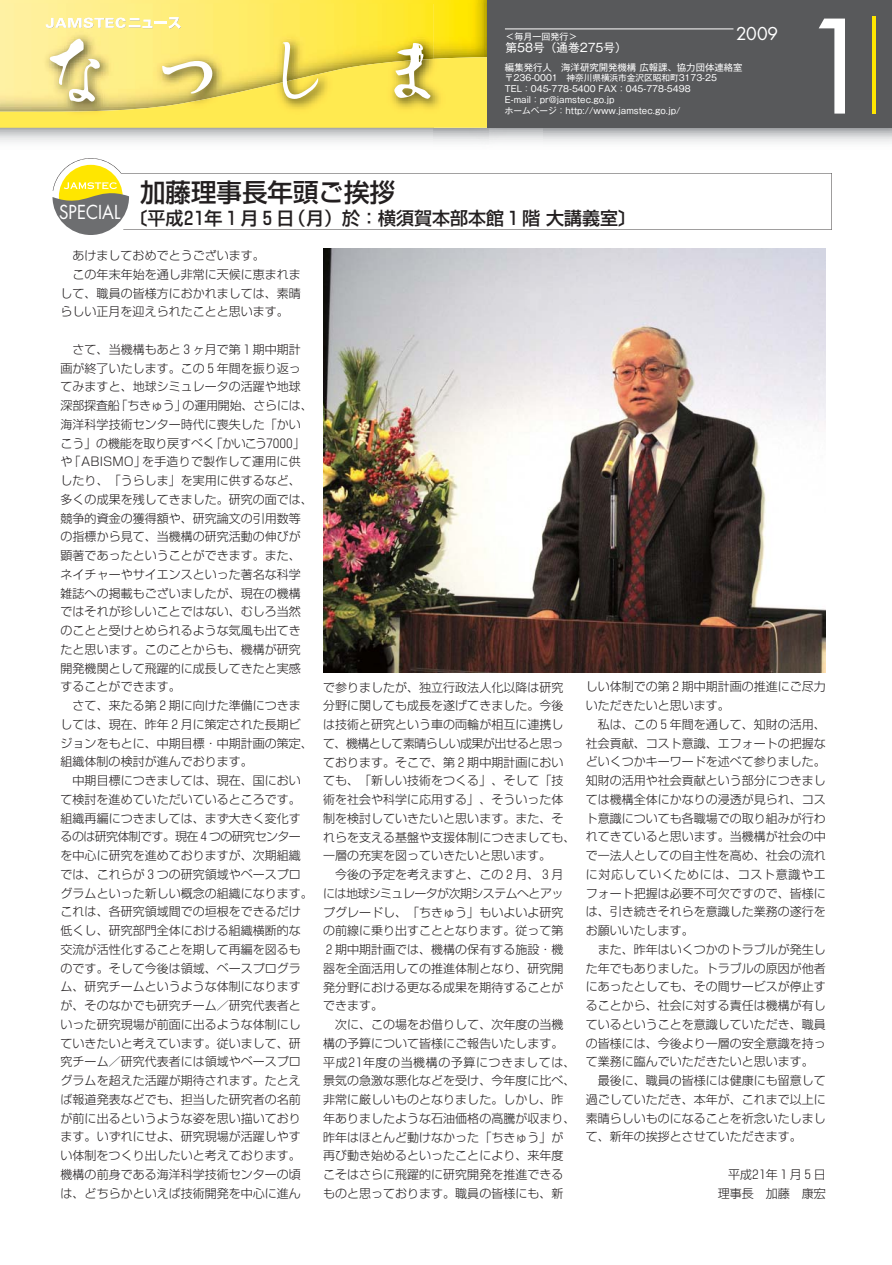
<style>
.page{position:relative;width:892px;height:1265px;background:#fff}
.page>*{position:absolute;margin:0;border:0;box-sizing:border-box;transform-origin:0 0}
.t1{font:126px "Futura";color:#fff}
.t2{font:25.5px "Shin Go Medium 83 pv RKSJ H";color:#231f20}
.t3{font:18.75px "Futura";color:#fff;scale:.9 1}
.t4{font:18px "Shin Go Medium 83 pv RKSJ H";color:#231f20}
.t5{font:17.25px "Futura";color:#fff}
.t6{font:12px/18.8px "Shin Go Light 83 pv RKSJ H";color:#231f20}
.t7{font:11.7px "Gothic MB101 Pro Regular 83 pv RKSJ H";color:#fff}
.t8{font:9.3px "Gothic MB101 Pro Regular 83 pv RKSJ H";color:#fff}
.t9{font:9px "Gothic MB101 Pro Regular 83 pv RKSJ H";color:#fff}
.t10{font:8.7px/10.9px "Gothic MB101 Pro Regular 83 pv RKSJ H";color:#fff}
</style>
<div class="page">
<img style="left:323px;top:249px;width:502px;height:423px">
<svg style="left:55px;top:159px;width:776px;height:71px"></svg>
<svg style="left:52px;top:182px;width:77px;height:53px"></svg>
<div style="left:489px;top:0;width:402px;height:128px;background:#58595b"></div>
<svg style="left:83px;top:158px;width:15px;height:1px"></svg>
<img style="left:0;top:0;width:433px;height:57px">
<img style="left:433px;top:0;width:56px;height:144px">
<img style="left:433px;top:3px;width:55px;height:54px">
<img style="left:0;top:57px;width:488px;height:55px">
<img style="left:488px;top:0;width:1px;height:128px">
<svg style="left:46px;top:17px;width:135px;height:12px"></svg>
<svg style="left:162px;top:59px;width:52px;height:35px"></svg>
<svg style="left:282px;top:42px;width:36px;height:58px;background:#e2d168"></svg>
<svg style="left:50px;top:39px;width:50px;height:64px"></svg>
<svg style="left:393px;top:43px;width:37px;height:56px"></svg>
<hr style="left:872px;top:16px;width:4px;height:98px;background:#ffe600">
<hr style="left:505px;top:29px;width:228px;height:1px;background:#fff">
<p class="t9" style="left:505px;top:33px;width:74px">＜毎月一回発行＞</p>
<h3 class="t5" style="left:736px;top:25px;width:44px">2009</h3>
<p class="t7" style="left:505px;top:44px;width:123px">第58号（通巻275号）</p>
<p class="t8" style="left:505px;top:64px;width:239px">編集発行人　海洋研究開発機構 広報課、協力団体連絡室</p>
<p class="t10" style="left:505px;top:74px;width:213px">〒236-0001　神奈川県横浜市金沢区昭和町3173-25<br>TEL：045-778-5400 FAX：045-778-5498<br>E-mail：pr@jamstec.go.jp<br>ホームページ：http://www.jamstec.go.jp/</p>
<h1 class="t1" style="left:798px;top:9px;width:79px">1</h1>
<h2 class="t2" style="left:140px;top:183px;width:256px">加藤理事長年頭ご挨拶</h2>
<h3 class="t4" style="left:129px;top:211px;width:508px">〔平成２１年１月５日（月）於：横須賀本部本館１階 大講義室〕</h3>
<p class="t6" style="left:61px;top:248px;width:242px">　あけましておめでとうございます。　<br>　この年末年始を通し非常に天候に恵まれまして、職員の皆様方におかれましては、素晴らしい正月を迎えられたことと思います。</p>
<p class="t6" style="left:60px;top:341px;width:254px">　さて、当機構もあと３ヶ月で第１期中期計画が終了いたします。この５年間を振り返ってみますと、地球シミュレータの活躍や地球深部探査船「ちきゅう」の運用開始、さらには、海洋科学技術センター時代に喪失した「かいこう」の機能を取り戻すべく「かいこう７０００」や「ＡＢＩＳＭＯ」を手造りで製作して運用に供したり、「うらしま」を実用に供するなど、多くの成果を残してきました。研究の面では、競争的資金の獲得額や、研究論文の引用数等の指標から見て、当機構の研究活動の伸びが顕著であったということができます。また、ネイチャーやサイエンスといった著名な科学雑誌への掲載もございましたが、現在の機構ではそれが珍しいことではない、むしろ当然のことと受けとめられるような気風も出てきたと思います。このことからも、機構が研究開発機関として飛躍的に成長してきたと実感することができます。<br>　さて、来たる第２期に向けた準備につきましては、現在、昨年２月に策定された長期ビジョンをもとに、中期目標・中期計画の策定、組織体制の検討が進んでおります。<br>　中期目標につきましては、現在、国において検討を進めていただいているところです。組織再編につきましては、まず大きく変化するのは研究体制です。現在４つの研究センターを中心に研究を進めておりますが、次期組織では、これらが３つの研究領域やベースプログラムといった新しい概念の組織になります。これは、各研究領域間での垣根をできるだけ低くし、研究部門全体における組織横断的な交流が活性化することを期して再編を図るものです。そして今後は領域、ベースプログラム、研究チームというような体制になりますが、そのなかでも研究チーム／研究代表者といった研究現場が前面に出るような体制にしていきたいと考えています。従いまして、研究チーム／研究代表者には領域やベースプログラムを超えた活躍が期待されます。たとえば報道発表などでも、担当した研究者の名前が前に出るというような姿を思い描いております。いずれにせよ、研究現場が活躍しやすい体制をつくり出したいと考えております。機構の前身である海洋科学技術センターの頃は、どちらかといえば技術開発を中心に進ん</p>
<h3 class="t3" style="left:59px;top:203px;width:69px">SPECIAL</h3>
<p class="t6" style="left:323px;top:679px;width:254px">で参りましたが、独立行政法人化以降は研究分野に関しても成長を遂げてきました。今後は技術と研究という車の両輪が相互に連携して、機構として素晴らしい成果が出せると思っております。そこで、第２期中期計画においても、「新しい技術をつくる」、そして「技術を社会や科学に応用する」、そういった体制を検討していきたいと思います。また、それらを支える基盤や支援体制につきましても、一層の充実を図っていきたいと思います。<br>　今後の予定を考えますと、この２月、３月には地球シミュレータが次期システムへとアップグレードし、「ちきゅう」もいよいよ研究の前線に乗り出すこととなります。従って第<br>２期中期計画では、機構の保有する施設・機器を全面活用しての推進体制となり、研究開発分野における更なる成果を期待することができます。<br>　次に、この場をお借りして、次年度の当機構の予算について皆様にご報告いたします。平成２１年度の当機構の予算につきましては、景気の急激な悪化などを受け、今年度に比べ、非常に厳しいものとなりました。しかし、昨年ありましたような石油価格の高騰が収まり、昨年はほとんど動けなかった「ちきゅう」が再び動き始めるといったことにより、来年度こそはさらに飛躍的に研究開発を推進できるものと思っております。職員の皆様にも、新</p>
<p class="t6" style="left:585px;top:679px;width:242px">しい体制での第２期中期計画の推進にご尽力いただきたいと思います。<br>　私は、この５年間を通して、知財の活用、社会貢献、コスト意識、エフォートの把握などいくつかキーワードを述べて参りました。知財の活用や社会貢献という部分につきましては機構全体にかなりの浸透が見られ、コスト意識についても各職場での取り組みが行われてきていると思います。当機構が社会の中で一法人としての自主性を高め、社会の流れに対応していくためには、コスト意識やエフォート把握は必要不可欠ですので、皆様には、引き続きそれらを意識した業務の遂行をお願いいたします。<br>　また、昨年はいくつかのトラブルが発生した年でもありました。トラブルの原因が他者にあったとしても、その間サービスが停止することから、社会に対する責任は機構が有しているということを意識していただき、職員の皆様には、今後より一層の安全意識を持って業務に臨んでいただきたいと思います。　最後に、職員の皆様には健康にも留意して過ごしていただき、本年が、これまで以上に素晴らしいものになることを祈念いたしまして、新年の挨拶とさせていただきます。</p>
<p class="t6" style="left:717px;top:1166px;width:109px;text-align:right">平成２１年１月５日理事長　加藤　康宏</p>
</div>
